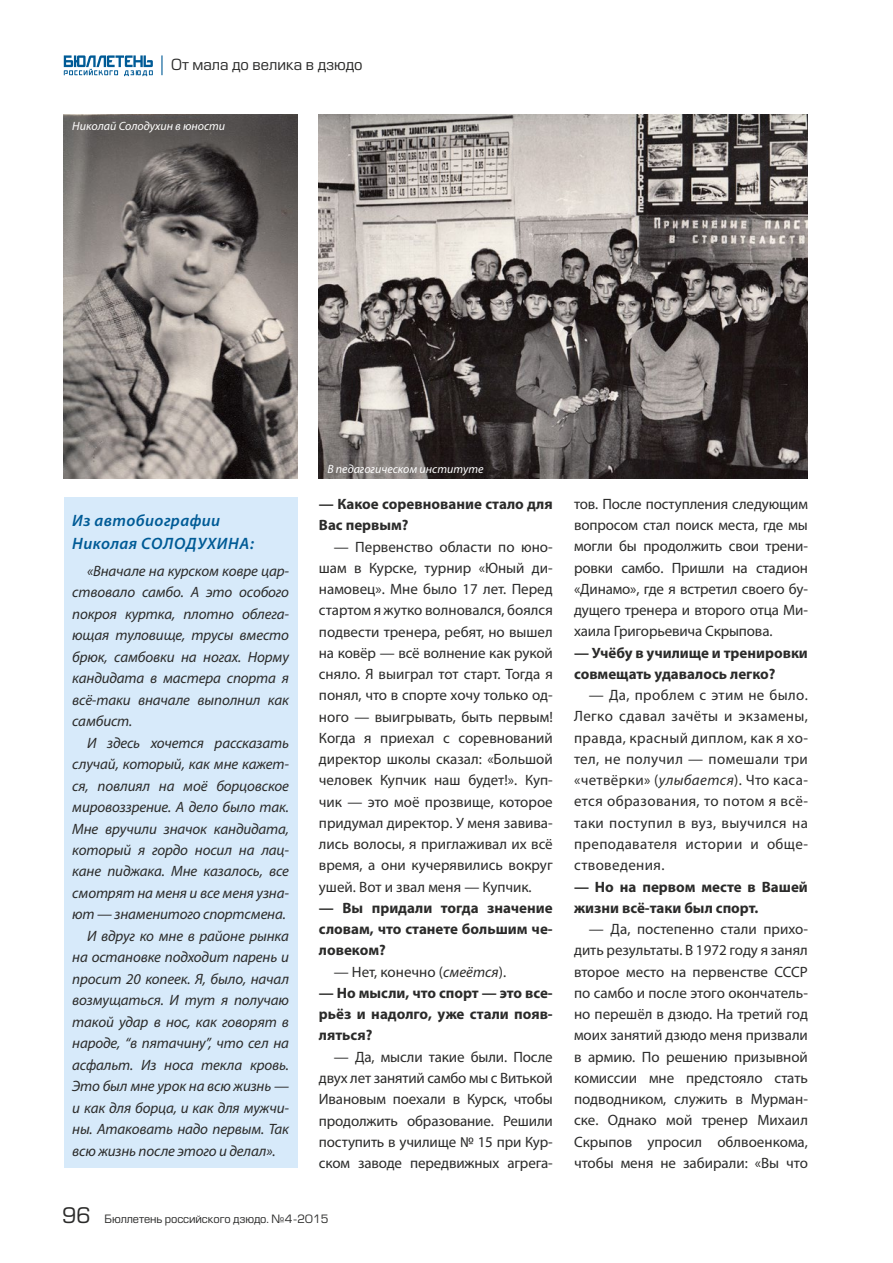
<style>
.page{position:relative;width:893px;height:1263px;background:#fff}
.page>*{position:absolute;margin:0;border:0;box-sizing:border-box;transform-origin:0 0}
.t1{font:italic 600 16.5px/23.2px "Myriad Pro";letter-spacing:.025em;color:#005b96}
.t2{font:15px/21.3px "Myriad Pro";color:#2b2b2a;text-align:justify}
.t3{font:italic 15px/21.5px "Myriad Pro";letter-spacing:-.01em;color:#2b2b2a;text-align:justify}
.t4{font:700 15px/21.3px "Myriad Pro";color:#2b2b2a}
.t5{font:15px "Europe C";color:#2b2b2a}
.t6{font:italic 12px "Myriad Pro";color:#fff}
.t7{font:11.25px "Europe C";letter-spacing:-.01em;color:#2b2b2a}
.s1{font-style:italic}
.s2{font-size:21px}
.s3{font-family:"DIN Pro"}
</style>
<div class="page">
<hr style="left:161px;top:55px;width:2px;height:20px;background:#005b96">
<svg style="left:64px;top:55px;width:89px;height:21px"></svg>
<img style="left:64px;top:115px;width:234px;height:363px">
<img style="left:319px;top:115px;width:489px;height:363px">
<div style="left:64px;top:497px;width:234px;height:671px;background:#d7eafa"></div>
<p class="t5" style="left:171px;top:56px;width:193px">От мала до велика в дзюдо</p>
<p class="t6" style="left:72px;top:118px;width:154px">Николай Солодухин в юности</p>
<p class="t1" style="left:72px;top:508px;width:183px">Из автобиографии<br>Николая СОЛОДУХИНА:</p>
<p class="t3" style="left:72px;top:560px;width:218px;text-indent:15px">«Вначале на курском ковре цар&shy;ствовало самбо. А это особого покроя куртка, плотно облега&shy;ющая туловище, трусы вместо брюк, самбовки на ногах. Норму кандидата в мастера спорта я всё-таки вначале выполнил как самбист.</p>
<p class="t3" style="left:87px;top:732px;width:203px">И здесь хочется рассказать</p>
<p class="t3" style="left:72px;top:753px;width:218px">случай, который, как мне кажет-</p>
<p class="t3" style="left:72px;top:774px;width:218px">ся, повлиял на моё борцовское</p>
<p class="t3" style="left:72px;top:796px;width:218px">мировоззрение. А дело было так.</p>
<p class="t3" style="left:72px;top:817px;width:218px">Мне вручили значок кандидата,</p>
<p class="t3" style="left:72px;top:839px;width:218px">который я гордо носил на лац-</p>
<p class="t3" style="left:72px;top:860px;width:218px">кане пиджака. Мне казалось, все</p>
<p class="t3" style="left:72px;top:882px;width:218px">смотрят на меня и все меня узна-</p>
<p class="t3" style="left:72px;top:903px;width:215px">ют — знаменитого спортсмена.</p>
<p class="t3" style="left:87px;top:925px;width:203px">И вдруг ко мне в районе рынка</p>
<p class="t3" style="left:72px;top:946px;width:218px">на остановке подходит парень и</p>
<p class="t3" style="left:72px;top:968px;width:218px">просит 20 копеек. Я, было, начал</p>
<p class="t3" style="left:72px;top:989px;width:218px">возмущаться. И тут я получаю</p>
<p class="t3" style="left:72px;top:1011px;width:218px">такой удар в нос, как говорят в</p>
<p class="t3" style="left:72px;top:1032px;width:218px">народе, “в пятачину”, что сел на</p>
<p class="t3" style="left:72px;top:1054px;width:218px">асфальт. Из носа текла кровь.</p>
<p class="t3" style="left:72px;top:1075px;width:218px">Это был мне урок на всю жизнь —</p>
<p class="t3" style="left:72px;top:1096px;width:218px">и как для борца, и как для мужчи-</p>
<p class="t3" style="left:72px;top:1118px;width:218px">ны. Атаковать надо первым. Так</p>
<p class="t3" style="left:72px;top:1139px;width:205px">всю жизнь после этого и делал».</p>
<p class="t6" style="left:327px;top:461px;width:158px">В педагогическом институте</p>
<p class="t4" style="left:319px;top:493px;width:235px">— Какое соревнование стало для<br>Вас первым?</p>
<p class="t2" style="left:319px;top:536px;width:235px;text-indent:15px">— Первенство области по юно&shy;шам в Курске, турнир «Юный ди&shy;намовец». Мне было 17 лет. Перед стартом я жутко волновался, боялся подвести тренера, ребят, но вышел на ковёр — всё волнение как рукой сняло. Я выиграл тот старт. Тогда я понял, что в спорте хочу только од&shy;ного — выигрывать, быть первым!<br>Когда я приехал с соревнований директор школы сказал: «Большой человек Купчик наш будет!». Куп&shy;чик — это моё прозвище, которое придумал директор. У меня завива&shy;лись волосы, я приглаживал их всё время, а они кучерявились вокруг ушей. Вот и звал меня — Купчик.</p>
<p class="t4" style="left:319px;top:897px;width:235px;text-align:justify">— Вы придали тогда значение словам, что станете большим че&shy;ловеком?</p>
<p class="t2" style="left:334px;top:961px;width:174px">— Нет, конечно (<span class="s1">смеётся</span>).</p>
<p class="t4" style="left:319px;top:982px;width:235px;text-align:justify">— Но мысли, что спорт — это все&shy;рьёз и надолго, уже стали появ&shy;ляться?</p>
<p class="t2" style="left:319px;top:1046px;width:235px;text-indent:15px">— Да, мысли такие были. После двух лет занятий самбо мы с Витькой Ивановым поехали в Курск, чтобы продолжить образование. Решили поступить в училище № 15 при Кур&shy;ском заводе передвижных агрега-</p>
<p class="t7" style="left:62px;top:1213px;width:268px"><span class="s2">96</span> Бюллетень российского дзюдо. №4<span class="s3">-</span>2015</p>
<p class="t2" style="left:574px;top:493px;width:235px">тов. После поступления следующим вопросом стал поиск места, где мы могли бы продолжить свои трени&shy;ровки самбо. Пришли на стадион «Динамо», где я встретил своего бу&shy;дущего тренера и второго отца Ми&shy;хаила Григорьевича Скрыпова.</p>
<p class="t4" style="left:574px;top:641px;width:235px">— Учёбу в училище и тренировки совмещать удавалось легко?</p>
<p class="t2" style="left:574px;top:684px;width:235px;text-indent:15px">— Да, проблем с этим не было.<br>Легко сдавал зачёты и экзамены, правда, красный диплом, как я хо&shy;тел, не получил — помешали три «четвёрки» (<span class="s1">улыбается</span>). Что каса&shy;ется образования, то потом я всё&shy;таки поступил в вуз, выучился на преподавателя истории и обще&shy;ствоведения.</p>
<p class="t4" style="left:574px;top:875px;width:235px">— Но на первом месте в Вашей жизни всё-таки был спорт.</p>
<p class="t2" style="left:574px;top:918px;width:235px;text-indent:15px">— Да, постепенно стали прихо&shy;дить результаты. В 1972 году я занял второе место на первенстве СССР по самбо и после этого окончатель&shy;но перешёл в дзюдо. На третий год моих занятий дзюдо меня призвали в армию. По решению призывной комиссии мне предстояло стать подводником, служить в Мурман&shy;ске. Однако мой тренер Михаил Скрыпов упросил облвоенкома, чтобы меня не забирали: «Вы что</p>
</div>
